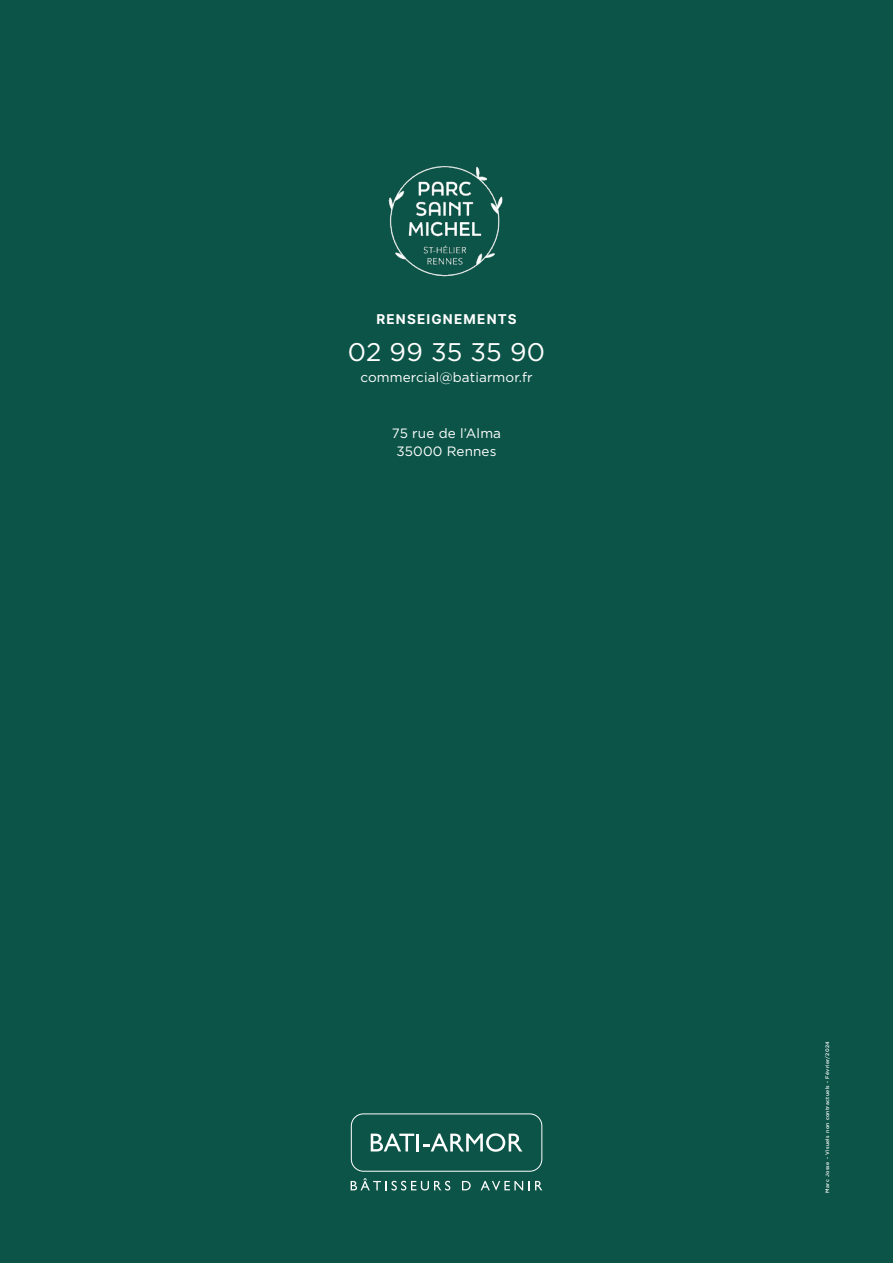
<style>
.page{position:relative;width:893px;height:1263px;background:#0c5447}
.page>*{position:absolute;margin:0;border:0;box-sizing:border-box;transform-origin:0 0}
.t1{font:25.5px "Gotham";letter-spacing:.005em;color:#fff}
.t2{font:13.5px/18px "Gotham";letter-spacing:.01em;color:#fff;text-align:center}
.t3{font:700 13.5px "Inter";letter-spacing:.085em;color:#fff}
.t4{font:500 5.1px "Gotham";letter-spacing:.07em;color:#fff}
</style>
<div class="page">
<div style="left:351px;top:1113px;width:191px;height:58px;border:1px solid #fff;border-radius:12px"></div>
<svg style="left:371px;top:1133px;width:151px;height:19px"></svg>
<svg style="left:351px;top:1178px;width:99px;height:12px"></svg>
<svg style="left:462px;top:1181px;width:80px;height:9px"></svg>
<img style="left:388px;top:166px;width:115px;height:111px">
<p class="t3" style="left:376px;top:309px;width:142px">RENSEIGNEMENTS</p>
<h1 class="t1" style="left:348px;top:335px;width:199px">02 99 35 35 90</h1>
<p class="t2" style="left:360px;top:368px;width:174px">commercial@batiarmor.fr</p>
<p class="t2" style="left:392px;top:424px;width:111px">75 rue de l’Alma<br>35000 Rennes</p>
<p class="t4" style="left:824px;top:1193px;width:153px;rotate:-90deg">Marc Josse - Visuels non contractuels - Février/2024</p>
</div>
